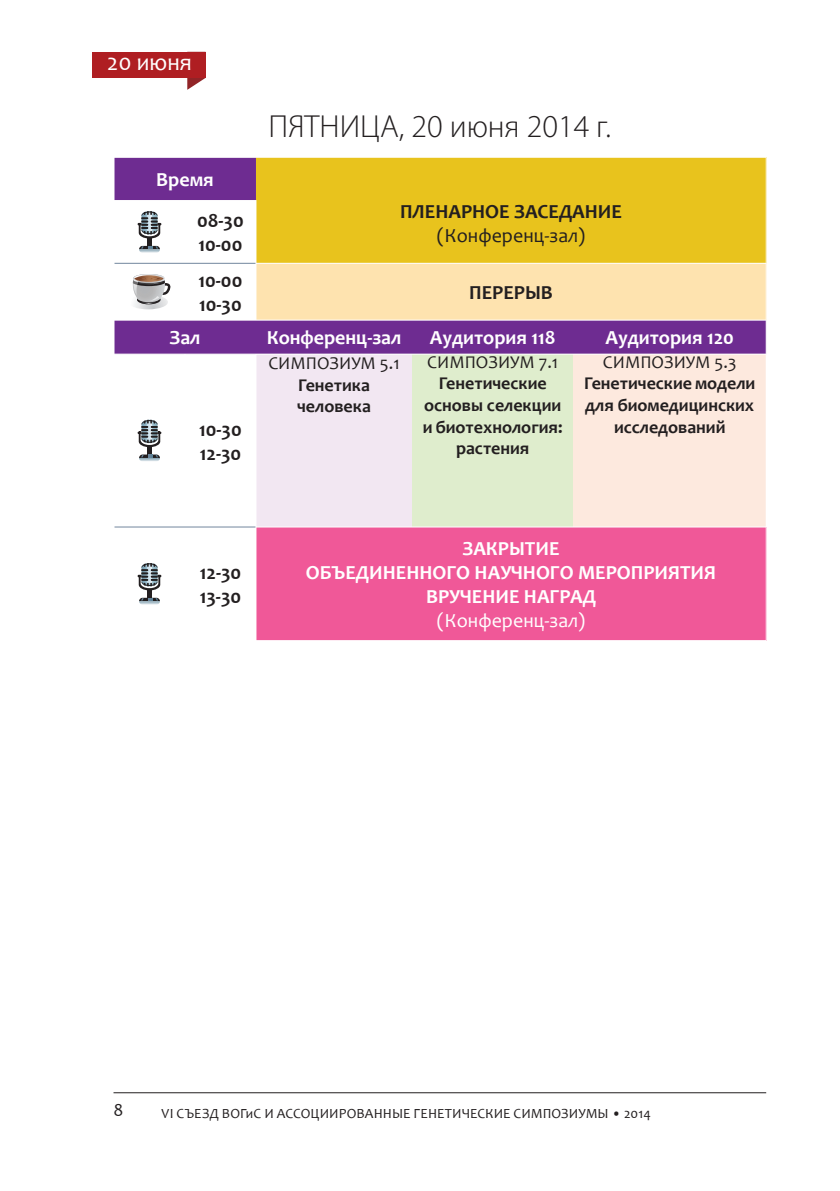
<style>
.page{position:relative;width:840px;height:1191px;background:#fff}
.page>*{position:absolute;margin:0;border:0;box-sizing:border-box;transform-origin:0 0}
.t1{font:300 32px "Myriad Pro";color:#231f20}
.t2{font:24px "Candara";color:#fff}
.t3{font:700 20px/24px "Candara";color:#fff;text-align:center}
.t4{font:700 20px/24px "Candara";color:#231f20}
.t5{font:20px "Candara";color:#231f20}
.t6{font:20px "Candara";color:#fff}
.t7{font:700 18px/21.6px "Candara";color:#231f20;text-align:center}
.t8{font:18px "Candara";color:#231f20}
.t9{font:14px "Candara";letter-spacing:.005em;color:#231f20}
</style>
<div class="page">
<hr style="left:113px;top:1092px;width:652px;height:1px;background:#231f20">
<svg style="left:187px;top:78px;width:18px;height:12px"></svg>
<div style="left:92px;top:52px;width:113px;height:26px;background:#af1e22"></div>
<svg style="left:114px;top:158px;width:651px;height:196px;fill:#6e2c91"></svg>
<div style="left:256px;top:157px;width:509px;height:106px;background:#e8c31d"></div>
<div style="left:256px;top:263px;width:509px;height:57px;background:#fee3af"></div>
<div style="left:256px;top:354px;width:156px;height:173px;background:#f2e7f2"></div>
<div style="left:412px;top:354px;width:161px;height:173px;background:#dfedcd"></div>
<div style="left:573px;top:354px;width:192px;height:173px;background:#fde9de"></div>
<div style="left:256px;top:527px;width:509px;height:113px;background:#f05898"></div>
<hr style="left:185px;top:157px;width:581px;height:1px;background:#fff">
<hr style="left:113px;top:200px;width:72px;height:1px;background:#fff">
<hr style="left:185px;top:200px;width:71px;height:1px;background:#fff">
<hr style="left:184px;top:201px;width:1px;height:62px;background:#fff">
<hr style="left:255px;top:201px;width:1px;height:62px;background:#fff">
<hr style="left:184px;top:264px;width:1px;height:55px;background:#fff">
<hr style="left:255px;top:263px;width:157px;height:1px;background:#fff">
<hr style="left:255px;top:264px;width:1px;height:55px;background:#fff">
<hr style="left:412px;top:263px;width:354px;height:1px;background:#fff">
<hr style="left:113px;top:319px;width:72px;height:1px;background:#fff">
<hr style="left:185px;top:319px;width:581px;height:1px;background:#fff">
<hr style="left:256px;top:354px;width:156px;height:1px;background:#fff">
<hr style="left:412px;top:354px;width:354px;height:1px;background:#fff">
<hr style="left:255px;top:526px;width:157px;height:1px;background:#fff">
<hr style="left:412px;top:526px;width:354px;height:1px;background:#fff">
<hr style="left:114px;top:526px;width:141px;height:1px;background:#72869e">
<hr style="left:114px;top:263px;width:71px;height:1px;background:#72869e">
<hr style="left:185px;top:263px;width:70px;height:1px;background:#72869e">
<svg style="left:137px;top:211px;width:25px;height:42px"></svg>
<svg style="left:128px;top:295px;width:40px;height:14px"></svg>
<svg style="left:133px;top:274px;width:31px;height:8px"></svg>
<svg style="left:134px;top:275px;width:29px;height:7px"></svg>
<svg style="left:133px;top:277px;width:37px;height:27px"></svg>
<svg style="left:137px;top:420px;width:25px;height:41px"></svg>
<svg style="left:137px;top:563px;width:25px;height:41px"></svg>
<h2 class="t2" style="left:107px;top:52px;width:86px">20 июня</h2>
<p class="t3" style="left:156px;top:170px;width:59px">Время</p>
<h1 class="t1" style="left:268px;top:114px;width:344px">ПЯТНИЦА, 20 июня 2014 г.</h1>
<p class="t4" style="left:400px;top:201px;width:223px">ПЛЕНАРНОЕ ЗАСЕДАНИЕ</p>
<p class="t5" style="left:436px;top:227px;width:150px">(Конференц-зал)</p>
<p class="t4" style="left:197px;top:211px;width:48px">08-30<br>10-00</p>
<p class="t4" style="left:198px;top:270px;width:45px">10-00<br>10-30</p>
<p class="t4" style="left:469px;top:282px;width:85px">ПЕРЕРЫВ</p>
<p class="t3" style="left:169px;top:328px;width:32px">Зал</p>
<p class="t3" style="left:266px;top:328px;width:136px">Конференц-зал</p>
<p class="t3" style="left:429px;top:328px;width:127px">Аудитория 118</p>
<p class="t3" style="left:605px;top:328px;width:130px">Аудитория 120</p>
<p class="t4" style="left:199px;top:419px;width:44px">10-30<br>12-30</p>
<p class="t8" style="left:268px;top:356px;width:133px">СИМПОЗИУМ 5.1</p>
<p class="t7" style="left:297px;top:376px;width:75px;text-align:left">Генетика человека</p>
<p class="t8" style="left:427px;top:355px;width:132px">СИМПОЗИУМ 7.1</p>
<p class="t7" style="left:422px;top:374px;width:141px">Генетические основы селекции и биотехнология: растения</p>
<p class="t8" style="left:602px;top:355px;width:135px">СИМПОЗИУМ 5.3</p>
<p class="t7" style="left:584px;top:374px;width:173px">Генетические модели для биомедицинских исследований</p>
<p class="t4" style="left:200px;top:562px;width:43px">12-30<br>13-30</p>
<p class="t3" style="left:306px;top:538px;width:411px">ЗАКРЫТИЕ<br>ОБЪЕДИНЕННОГО НАУЧНОГО МЕРОПРИЯТИЯ<br>ВРУЧЕНИЕ НАГРАД</p>
<p class="t6" style="left:436px;top:612px;width:150px">(Конференц-зал)</p>
<p class="t8" style="left:113px;top:1102px;width:11px">8</p>
<p class="t9" style="left:161px;top:1108px;width:490px">VI СЪЕЗД ВОГиС И АССОЦИИРОВАННЫЕ ГЕНЕТИЧЕСКИЕ СИМПОЗИУМЫ • 2014</p>
</div>
